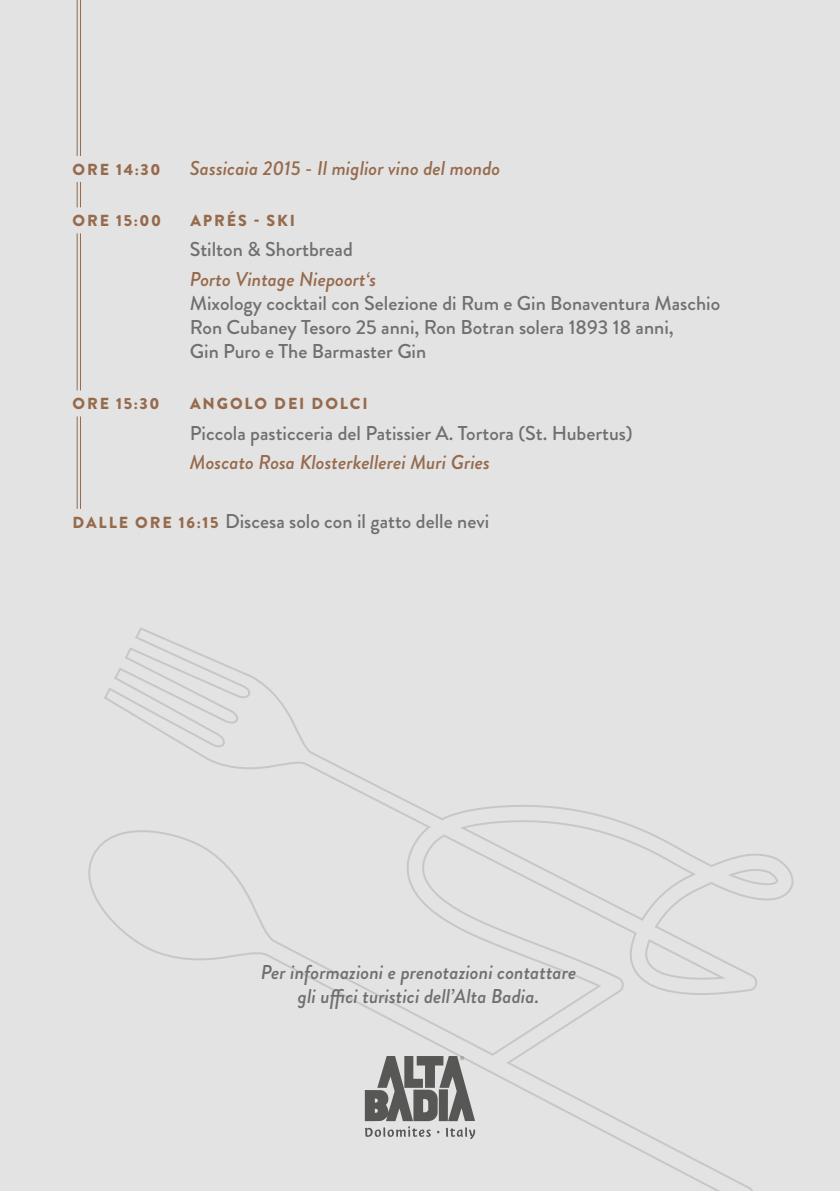
<style>
.page{position:relative;width:840px;height:1191px;background:#fff}
.page>*{position:absolute;margin:0;border:0;box-sizing:border-box;transform-origin:0 0}
.t1{font:500 20px/24px "Brandon Grotesque";color:#706f6f}
.t2{font:italic 500 20px "Brandon Grotesque";color:#966a4c}
.t3{font:italic 500 20px/24px "Brandon Grotesque";color:#706f6f;text-align:center}
.t4{font:900 16px "Brandon Grotesque";letter-spacing:.12em;color:#966a4c}
.s1{font-weight:900;font-size:16px;color:#966a4c}
</style>
<div class="page">
<div style="left:0;top:0;width:839px;height:1191px;background:#e3e3e3"></div>
<hr style="left:80px;top:0;width:1px;height:522px;background:#966a4c">
<hr style="left:77px;top:0;width:1px;height:522px;background:#966a4c">
<div style="left:72px;top:156px;width:102px;height:26px;background:#e3e3e3"></div>
<svg style="left:88px;top:627px;width:706px;height:564px"></svg>
<svg style="left:364px;top:1056px;width:111px;height:83px"></svg>
<p class="t4" style="left:72px;top:158px;width:89px">ORE 14:30</p>
<p class="t2" style="left:190px;top:154px;width:312px">Sassicaia 2015 - Il miglior vino del mondo</p>
<p class="t4" style="left:72px;top:209px;width:90px">ORE 15:00</p>
<p class="t4" style="left:190px;top:209px;width:106px">APRÉS - SKI</p>
<p class="t1" style="left:190px;top:238px;width:164px">Stilton &amp; Shortbread</p>
<p class="t2" style="left:190px;top:265px;width:188px">Porto Vintage Niepoort‘s</p>
<p class="t1" style="left:190px;top:291px;width:531px">Mixology cocktail con Selezione di Rum e Gin Bonaventura Maschio<br>Ron Cubaney Tesoro 25 anni, Ron Botran solera 1893 18 anni,<br>Gin Puro e The Barmaster Gin</p>
<p class="t4" style="left:72px;top:392px;width:88px">ORE 15:30</p>
<p class="t4" style="left:190px;top:392px;width:179px">ANGOLO DEI DOLCI</p>
<p class="t1" style="left:190px;top:421px;width:444px">Piccola pasticceria del Patissier A. Tortora (St. Hubertus)</p>
<p class="t2" style="left:190px;top:448px;width:301px">Moscato Rosa Klosterkellerei Muri Gries</p>
<p class="t1" style="left:72px;top:509px;width:418px"><span class="s1">DALLE ORE 16:15</span> Discesa solo con il gatto delle nevi</p>
<p class="t3" style="left:260px;top:960px;width:317px">Per informazioni e prenotazioni contattare gli uffici turistici dell’Alta Badia.</p>
</div>
